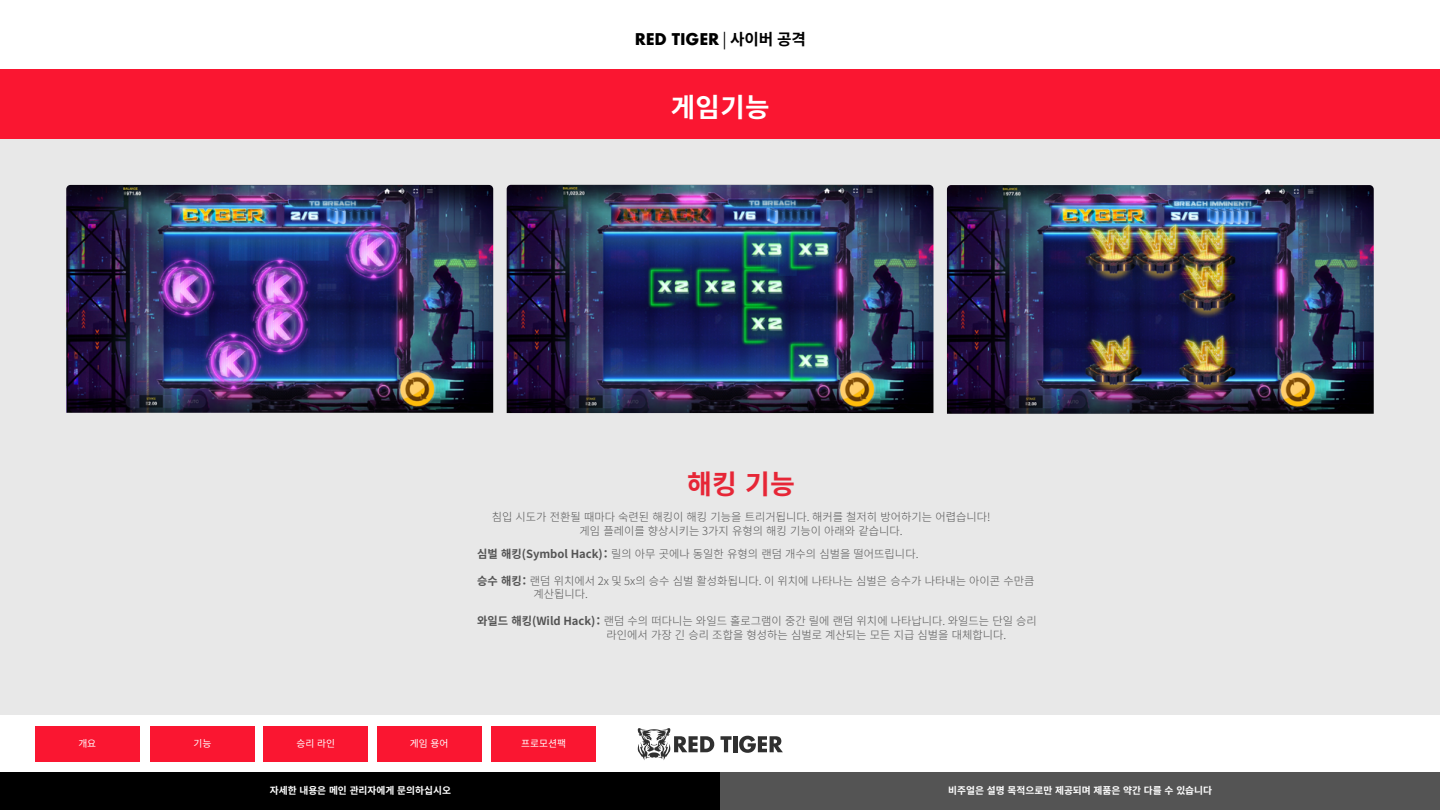
<style>
.page{position:relative;width:1440px;height:810px;background:#fff}
.page>*{position:absolute;margin:0;border:0;box-sizing:border-box;transform-origin:0 0}
.t1{font:700 27px "Noto Sans CJ Ktc";color:#e62636}
.t2{font:700 26.55px "Noto Sans CJ Ktc";color:#fff}
.t3{font:700 15.75px "Futura";letter-spacing:-.01em;color:#000}
.t4{font:300 11.25px/13.5px "Noto Sans CJ Ktc";color:#545454}
.t5{font:700 9.75px "Noto Sans CJ Ktc";color:#fff}
.t6{font:9.75px "Noto Sans CJ Ktc";color:#fff}
.s1{font-family:"Noto Sans CJ Ktc";font-weight:400}
.s2{font-family:"Noto Sans CJ Ktc"}
.s3{font-weight:700}
</style>
<div class="page">
<div style="left:0;top:70px;width:1440px;height:644px;background:#e8e8e8"></div>
<div style="left:0;top:69px;width:1440px;height:69px;background:#fa1631"></div>
<div style="left:35px;top:726px;width:105px;height:35px;background:#fa1631"></div>
<div style="left:150px;top:726px;width:105px;height:35px;background:#fa1631"></div>
<div style="left:263px;top:726px;width:105px;height:35px;background:#fa1631"></div>
<div style="left:377px;top:726px;width:105px;height:35px;background:#fa1631"></div>
<div style="left:491px;top:726px;width:105px;height:35px;background:#fa1631"></div>
<svg style="left:638px;top:728px;width:76px;height:32px"></svg>
<svg style="left:721px;top:736px;width:11px;height:16px"></svg>
<hr style="left:733px;top:736px;width:4px;height:16px;background:#303030">
<svg style="left:739px;top:736px;width:44px;height:17px"></svg>
<div style="left:0;top:772px;width:720px;height:38px;background:#000"></div>
<div style="left:720px;top:772px;width:720px;height:38px;background:#545454"></div>
<img style="left:66px;top:185px;width:427px;height:228px">
<img style="left:507px;top:185px;width:426px;height:228px">
<img style="left:947px;top:185px;width:427px;height:229px">
<h3 class="t3" style="left:635px;top:27px;width:173px">RED TIGER <span class="s1">|</span> <span class="s2">사이버 공격</span></h3>
<h2 class="t2" style="left:671px;top:92px;width:100px">게임기능</h2>
<h1 class="t1" style="left:687px;top:469px;width:110px">해킹 기능</h1>
<p class="t4" style="left:492px;top:510px;width:500px;text-align:center">침입 시도가 전환될 때마다 숙련된 해킹이 해킹 기능을 트리거됩니다. 해커를 철저히 방어하기는 어렵습니다! 게임 플레이를 향상시키는 3가지 유형의 해킹 기능이 아래와 같습니다.</p>
<p class="t4" style="left:477px;top:547px;width:443px"><span class="s3">심벌 해킹(Symbol Hack)：</span> 릴의 아무 곳에나 동일한 유형의 랜덤 개수의 심벌을 떨어뜨립니다.</p>
<p class="t4" style="left:533px;top:574px;width:503px;text-indent:-56px"><span class="s3">승수 해킹：</span> 랜덤 위치에서 2x 및 5x의 승수 심벌 활성화됩니다. 이 위치에 나타나는 심벌은 승수가 나타내는 아이콘 수만큼 계산됩니다.</p>
<p class="t4" style="left:590px;top:614px;width:449px;text-indent:-112px"><span class="s3">와일드 해킹(Wild Hack)：</span> 랜덤 수의 떠다니는 와일드 홀로그램이 중간 릴에 랜덤 위치에 나타납니다. 와일드는 단일 승리　 라인에서 가장 긴 승리 조합을 형성하는 심벌로 계산되는 모든 지급 심벌을 대체합니다.</p>
<p class="t6" style="left:78px;top:738px;width:19px">개요</p>
<p class="t6" style="left:193px;top:738px;width:19px">기능</p>
<p class="t6" style="left:296px;top:738px;width:40px">승리 라인</p>
<p class="t6" style="left:410px;top:738px;width:40px">게임 용어</p>
<p class="t6" style="left:521px;top:738px;width:46px">프로모션팩</p>
<p class="t5" style="left:270px;top:785px;width:183px">자세한 내용은 메인 관리자에게 문의하십시오</p>
<p class="t5" style="left:948px;top:785px;width:266px">비주얼은 설명 목적으로만 제공되며 제품은 약간 다를 수 있습니다</p>
</div>
